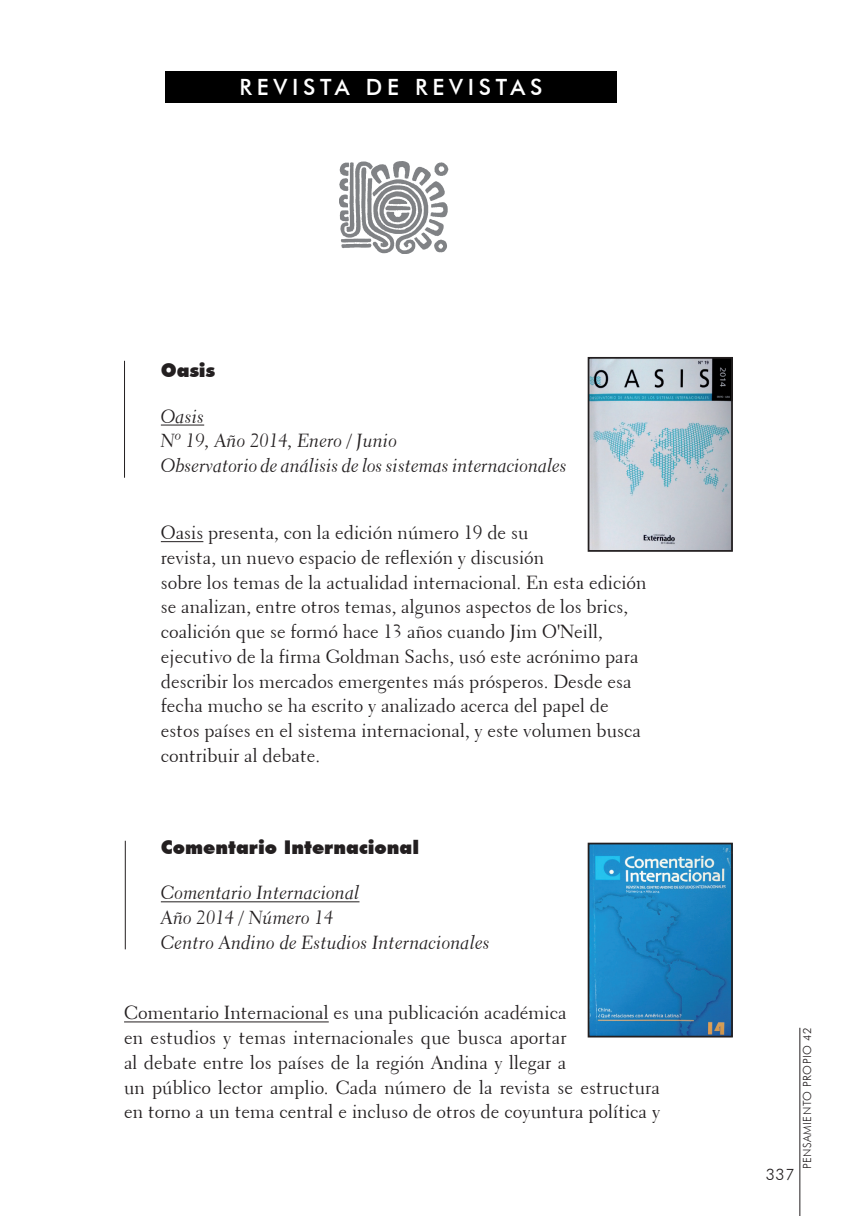
<style>
.page{position:relative;width:844px;height:1216px;background:#fff}
.page>*{position:absolute;margin:0;border:0;box-sizing:border-box;transform-origin:0 0}
.Sección{font:500 22.4px "Futura BT";letter-spacing:.21em;color:#fff}
.Lad-3{font:18.9px/24.7px "Transitional 521 BT Roman A";color:#231f20}
.datos{font:18.9px "Transitional 521 BT Cursive A";color:#231f20}
.Lad-3-2{font:900 18.9px "Futura BT";color:#231f20}
.Folio{font:300 15.75px "Futura BT";color:#231f20}
.Folio-2{font:300 11.2px "Futura BT";letter-spacing:.045em;color:#231f20}
</style>
<div class="page">
<hr style="left:799px;top:1027px;width:1px;height:188px;background:#231f20">
<img style="left:339px;top:162px;width:109px;height:91px">
<hr style="left:124px;top:361px;width:1px;height:116px;background:#231f20">
<hr style="left:161px;top:424px;width:43px;height:1px;background:#231f20">
<hr style="left:161px;top:541px;width:42px;height:1px;background:#231f20">
<hr style="left:161px;top:901px;width:198px;height:1px;background:#231f20">
<hr style="left:124px;top:1021px;width:205px;height:1px;background:#231f20">
<div style="left:164px;top:72px;width:452px;height:31px;background:#000"></div>
<img style="left:590px;top:360px;width:139px;height:189px">
<div style="left:587px;top:357px;width:145px;height:195px;border:2px solid #231f20"></div>
<img style="left:590px;top:845px;width:139px;height:189px">
<div style="left:587px;top:842px;width:145px;height:195px;border:2px solid #231f20"></div>
<hr style="left:125px;top:840px;width:1px;height:109px;background:#231f20">
<p class="Sección" style="left:239px;top:74px;width:304px">REVISTA DE REVISTAS</p>
<p class="Lad-3-2" style="left:161px;top:358px;width:56px">Oasis</p>
<p class="datos" style="left:161px;top:404px;width:45px">Oasis</p>
<p class="datos" style="left:161px;top:429px;width:238px">Nº 19, Año 2014, Enero / Junio</p>
<p class="datos" style="left:161px;top:454px;width:407px">Observatorio de análisis de los sistemas internacionales</p>
<p class="Lad-3" style="left:161px;top:520px;width:487px">Oasis presenta, con la edición número 19 de su<br>revista, un nuevo espacio de reflexión y discusión<br>sobre los temas de la actualidad internacional. En esta edición se analizan, entre otros temas, algunos aspectos de los brics, coalición que se formó hace 13 años cuando Jim O'Neill, ejecutivo de la firma Goldman Sachs, usó este acrónimo para describir los mercados emergentes más prósperos. Desde esa fecha mucho se ha escrito y analizado acerca del papel de estos países en el sistema internacional, y este volumen busca contribuir al debate.</p>
<p class="Lad-3-2" style="left:161px;top:835px;width:260px">Comentario Internacional</p>
<p class="datos" style="left:161px;top:881px;width:200px">Comentario Internacional</p>
<p class="datos" style="left:161px;top:905px;width:174px">Año 2014 / Número 14</p>
<p class="datos" style="left:161px;top:930px;width:330px">Centro Andino de Estudios Internacionales</p>
<p class="Lad-3" style="left:124px;top:1000px;width:537px">Comentario Internacional es una publicación académica<br>en estudios y temas internacionales que busca aportar<br>al debate entre los países de la región Andina y llegar a<br>un público lector amplio. Cada número de la revista se estructura en torno a un tema central e incluso de otros de coyuntura política y</p>
<p class="Folio" style="left:765px;top:1164px;width:30px">337</p>
<p class="Folio-2" style="left:800px;top:1168px;width:143px;rotate:-90deg">PENSAMIENTO PROPIO 42</p>
</div>
